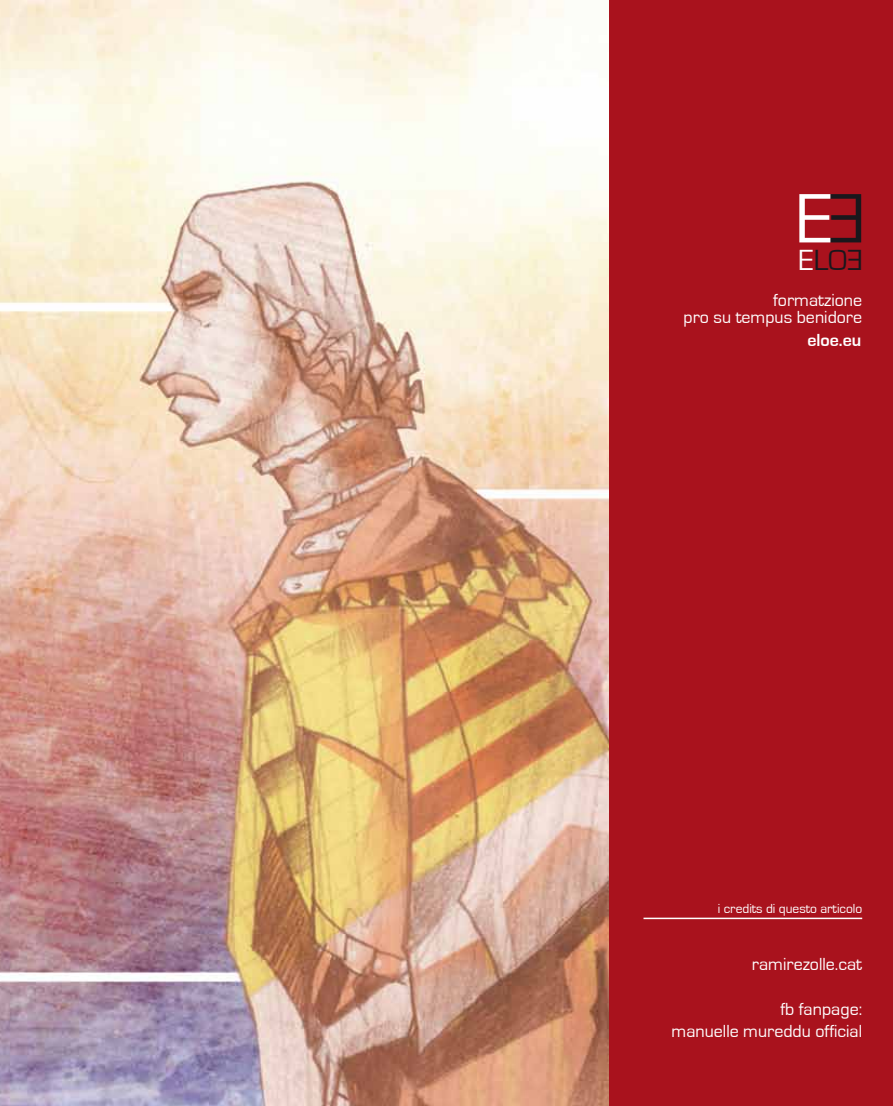
<style>
.page{position:relative;width:893px;height:1106px;background:#fff}
.page>*{position:absolute;margin:0;border:0;box-sizing:border-box;transform-origin:0 0}
.t1{font:72.45px "Eurostile";color:#fff}
.t2{font:30px "Eurostile";color:#1a171c}
.t3{font:18px/17px "Eurostile";color:#fff;text-align:right}
.t4{font:700 18px "Eurostile";color:#fff}
.t5{font:13.5px "Eurostile";color:#fff}
.s1{color:#fff}
</style>
<div class="page">
<img style="left:0;top:0;width:609px;height:1106px">
<div style="left:609px;top:0;width:284px;height:1106px;background:#a9121d"></div>
<hr style="left:644px;top:917px;width:218px;height:2px;background:#fff">
<h1 class="t1" style="left:797px;top:180px;width:38px">E</h1>
<h2 class="t2" style="left:799px;top:244px;width:49px"><span class="s1">E</span>LO</h2>
<p class="t3" style="left:684px;top:292px;width:180px">formatzione<br>pro su tempus benidore</p>
<p class="t4" style="left:807px;top:330px;width:55px">eloe.eu</p>
<p class="t5" style="left:718px;top:901px;width:146px">i credits di questo articolo</p>
<p class="t3" style="left:752px;top:955px;width:112px">ramirezolle.cat</p>
<p class="t3" style="left:671px;top:998px;width:192px;line-height:21.6px">fb fanpage:<br>manuelle mureddu official</p>
</div>
